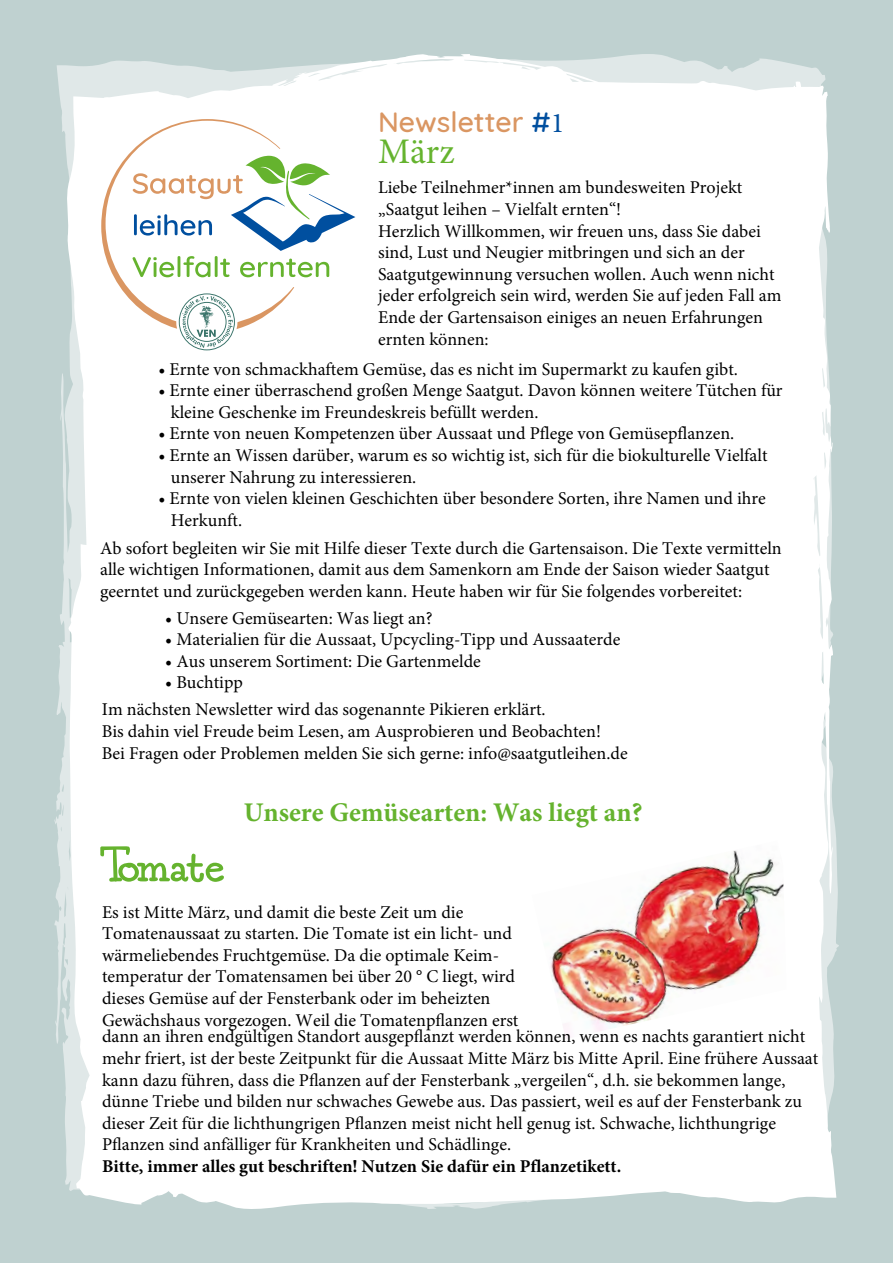
<style>
.page{position:relative;width:893px;height:1263px;background:#bfd1d0}
.page>*{position:absolute;margin:0;border:0;box-sizing:border-box;transform-origin:0 0}
.t1{font:700 54px "Grandma";letter-spacing:-.055em;color:#65b32e}
.t2{font:36px "Minion Pro";color:#65b32e}
.t3{font:500 28.5px "Quicksand";color:#da9662}
.t4{font:700 27px "Minion Pro";color:#65b32e}
.t5{font:18px/21.6px "Minion Pro";color:#000}
.t6{font:700 18px "Minion Pro";color:#000}
.s1{color:#004f9f}
.s2{font-family:"Minion Pro";font-weight:400;color:#004f9f}
</style>
<div class="page">
<div style="left:65px;top:54px;width:771px;height:1155px;background:#fff"></div>
<svg style="left:101px;top:119px;width:254px;height:231px"></svg>
<img style="left:532px;top:841px;width:254px;height:198px">
<h3 class="t3" style="left:378px;top:98px;width:188px">Newsletter <span class="s1">#</span><span class="s2">1</span></h3>
<h2 class="t2" style="left:378px;top:128px;width:78px">März</h2>
<p class="t5" style="left:378px;top:177px;width:405px">Liebe Teilnehmer*innen am bundesweiten Projekt „Saatgut leihen – Vielfalt ernten“!<br>Herzlich Willkommen, wir freuen uns, dass Sie dabei sind, Lust und Neugier mitbringen und sich an der Saatgutgewinnung versuchen wollen. Auch wenn nicht jeder erfolgreich sein wird, werden Sie auf jeden Fall am Ende der Gartensaison einiges an neuen Erfahrungen ernten können:</p>
<p class="t5" style="left:159px;top:358px;width:581px">• Ernte von schmackhaftem Gemüse, das es nicht im Supermarkt zu kaufen gibt.</p>
<p class="t5" style="left:171px;top:380px;width:613px;text-indent:-12px">• Ernte einer überraschend großen Menge Saatgut. Davon können weitere Tütchen für kleine Geschenke im Freundeskreis befüllt werden.</p>
<p class="t5" style="left:159px;top:423px;width:577px">• Ernte von neuen Kompetenzen über Aussaat und Pflege von Gemüsepflanzen.</p>
<p class="t5" style="left:171px;top:444px;width:598px;text-indent:-12px">• Ernte an Wissen darüber, warum es so wichtig ist, sich für die biokulturelle Vielfalt unserer Nahrung zu interessieren.</p>
<p class="t5" style="left:171px;top:488px;width:596px;text-indent:-12px">• Ernte von vielen kleinen Geschichten über besondere Sorten, ihre Namen und ihre<br>Herkunft.</p>
<p class="t5" style="left:100px;top:537px;width:683px">Ab sofort begleiten wir Sie mit Hilfe dieser Texte durch die Gartensaison. Die Texte vermitteln alle wichtigen Informationen, damit aus dem Samenkorn am Ende der Saison wieder Saatgut geerntet und zurückgegeben werden kann. Heute haben wir für Sie folgendes vorbereitet:</p>
<p class="t5" style="left:165px;top:607px;width:269px">• Unsere Gemüsearten: Was liegt an?</p>
<p class="t5" style="left:165px;top:629px;width:457px">• Materialien für die Aussaat, Upcycling-Tipp und Aussaaterde</p>
<p class="t5" style="left:165px;top:650px;width:317px">• Aus unserem Sortiment: Die Gartenmelde</p>
<p class="t5" style="left:102px;top:669px;width:445px;line-height:26.8px;text-indent:63px">• Buchtipp<br>Im nächsten Newsletter wird das sogenannte Pikieren erklärt.</p>
<p class="t5" style="left:102px;top:720px;width:527px">Bis dahin viel Freude beim Lesen, am Ausprobieren und Beobachten!<br>Bei Fragen oder Problemen melden Sie sich gerne: info@saatgutleihen.de</p>
<h1 class="t1" style="left:101px;top:835px;width:127px">Tomate</h1>
<h3 class="t4" style="left:244px;top:793px;width:400px">Unsere Gemüsearten: Was liegt an?</h3>
<p class="t5" style="left:102px;top:901px;width:418px">Es ist Mitte März, und damit die beste Zeit um die Tomatenaussaat zu starten. Die Tomate ist ein licht- und wärmeliebendes Fruchtgemüse. Da die optimale Keim&shy;temperatur der Tomatensamen bei über 20 ° C liegt, wird dieses Gemüse auf der Fensterbank oder im beheizten Gewächshaus vorgezogen. Weil die Tomatenpflanzen erst</p>
<p class="t5" style="left:102px;top:1026px;width:718px">dann an ihren endgültigen Standort ausgepflanzt werden können, wenn es nachts garantiert nicht mehr friert, ist der beste Zeitpunkt für die Aussaat Mitte März bis Mitte April. Eine frühere Aussaat kann dazu führen, dass die Pflanzen auf der Fensterbank „vergeilen“, d.h. sie bekommen lange, dünne Triebe und bilden nur schwaches Gewebe aus. Das passiert, weil es auf der Fensterbank zu dieser Zeit für die lichthungrigen Pflanzen meist nicht hell genug ist. Schwache, lichthungrige Pflanzen sind anfälliger für Krankheiten und Schädlinge.</p>
<p class="t6" style="left:102px;top:1153px;width:521px">Bitte, immer alles gut beschriften! Nutzen Sie dafür ein Pflanzetikett.</p>
</div>
